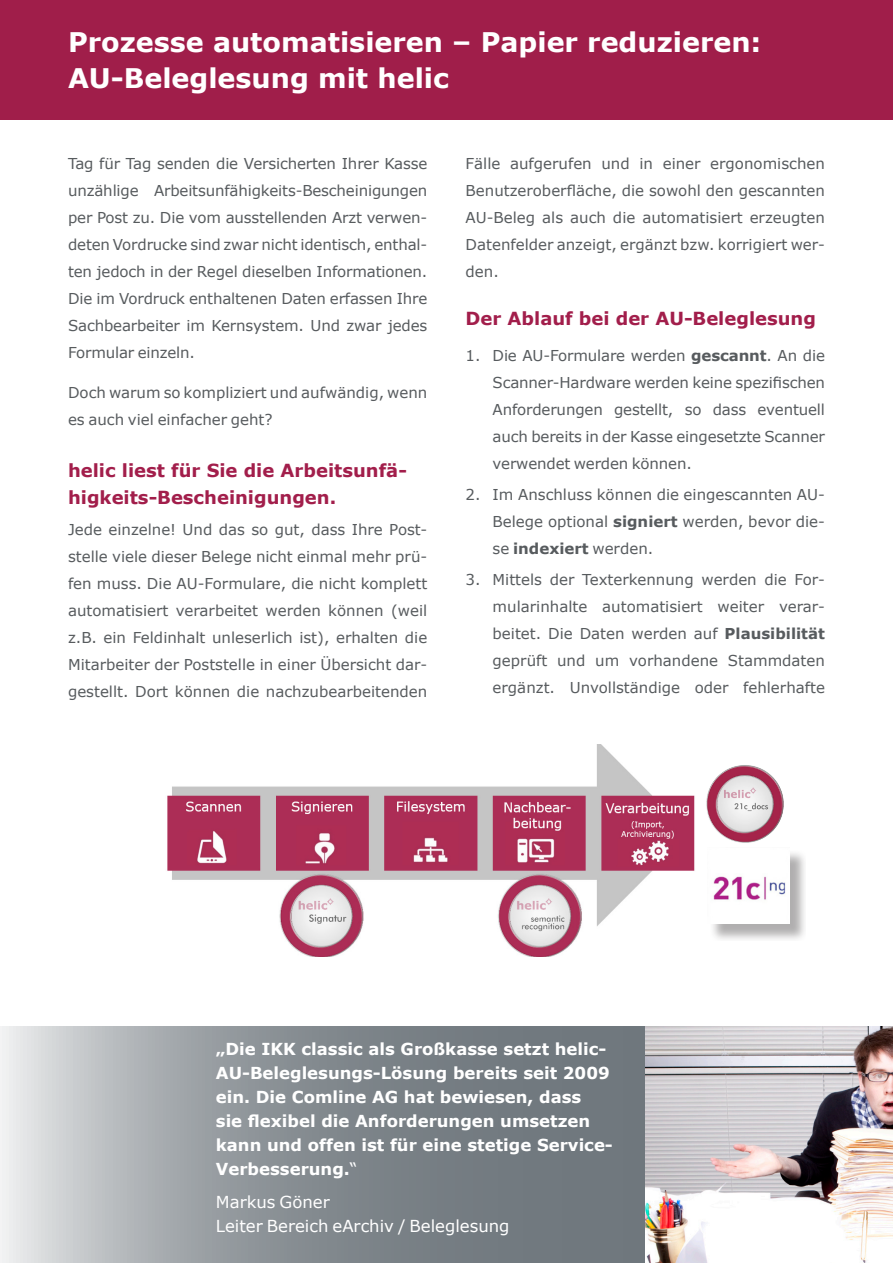
<style>
.page{position:relative;width:893px;height:1263px;background:#fff}
.page>*{position:absolute;margin:0;border:0;box-sizing:border-box;transform-origin:0 0}
.t1{font:700 27px "Verdana";color:#fff}
.Überschrift_1{font:700 18px/27px "Verdana";color:#a21e4b}
.Überschrift_1-2{font:700 16.5px/24px "Verdana";color:#fff}
.Fließtext{font:16.5px "Verdana";color:#fff}
.Fließtext-2{font:15px/27px "Verdana";color:#575b5e;text-align:justify}
.Aufzählung_im_Fließt{font:15px/27px "Verdana";color:#575b5e;text-align:justify}
.s1{font-weight:700}
.s2{font-weight:400}
</style>
<div class="page">
<svg style="left:0;top:1026px;width:893px;height:237px;background:#91979c"></svg>
<div style="left:0;top:0;width:893px;height:119px;background:#a01e4a"></div>
<img style="left:645px;top:1027px;width:248px;height:236px">
<img style="left:167px;top:744px;width:528px;height:213px">
<img style="left:706px;top:765px;width:78px;height:78px">
<div style="left:709px;top:849px;width:97px;height:91px;background:#231f20;opacity:.36"></div>
<img style="left:709px;top:849px;width:80px;height:75px">
<p class="t1" style="left:68px;top:23px;width:695px">Prozesse automatisieren – Papier reduzieren:</p>
<p class="t1" style="left:68px;top:59px;width:382px">AU-Beleglesung mit helic</p>
<p class="Fließtext-2" style="left:68px;top:150px;width:361px">Tag für Tag senden die Versicherten Ihrer Kasse unzählige Arbeitsunfähigkeits-Bescheinigungen per Post zu. Die vom ausstellenden Arzt verwen&shy;deten Vordrucke sind zwar nicht identisch, enthal&shy;ten jedoch in der Regel dieselben Informationen.<br>Die im Vordruck enthaltenen Daten erfassen Ihre Sachbearbeiter im Kernsystem. Und zwar jedes Formular einzeln.</p>
<p class="Fließtext-2" style="left:68px;top:378px;width:361px">Doch warum so kompliziert und aufwändig, wenn es auch viel einfacher geht?</p>
<p class="Überschrift_1" style="left:68px;top:457px;width:340px">helic liest für Sie die Arbeitsunfä&shy;higkeits-Bescheinigungen.</p>
<p class="Fließtext-2" style="left:68px;top:516px;width:361px">Jede einzelne! Und das so gut, dass Ihre Post&shy;stelle viele dieser Belege nicht einmal mehr prü&shy;fen muss. Die AU-Formulare, die nicht komplett automatisiert verarbeitet werden können (weil z.B. ein Feldinhalt unleserlich ist), erhalten die Mitarbeiter der Poststelle in einer Übersicht dar&shy;gestellt. Dort können die nachzubearbeitenden</p>
<p class="Fließtext-2" style="left:466px;top:150px;width:361px">Fälle aufgerufen und in einer ergonomischen Benutzeroberfläche, die sowohl den gescannten AU-Beleg als auch die automatisiert erzeugten Datenfelder anzeigt, ergänzt bzw. korrigiert wer&shy;den.</p>
<p class="Überschrift_1" style="left:466px;top:305px;width:352px">Der Ablauf bei der AU-Beleglesung</p>
<p class="Aufzählung_im_Fließt" style="left:493px;top:341px;width:334px;text-indent:-27px">1. Die AU-Formulare werden <span class="s1">gescannt</span>. An die Scanner-Hardware werden keine spezifischen Anforderungen gestellt, so dass eventuell auch bereits in der Kasse eingesetzte Scanner verwendet werden können.</p>
<p class="Aufzählung_im_Fließt" style="left:493px;top:481px;width:334px;text-indent:-27px">2. Im Anschluss können die eingescannten AU-Belege optional <span class="s1">signiert</span> werden, bevor die&shy;se <span class="s1">indexiert</span> werden.</p>
<p class="Aufzählung_im_Fließt" style="left:493px;top:566px;width:334px;text-indent:-27px">3. Mittels der Texterkennung werden die For&shy;mularinhalte automatisiert weiter verar&shy;beitet. Die Daten werden auf <span class="s1">Plausibilität </span>geprüft und um vorhandene Stammdaten ergänzt. Unvollständige oder fehlerhafte</p>
<p class="Überschrift_1-2" style="left:216px;top:1037px;width:398px">„Die IKK classic als Großkasse setzt helic-AU-Beleglesungs-Lösung bereits seit 2009 ein. Die Comline AG hat bewiesen, dass<br>sie flexibel die Anforderungen umsetzen kann und offen ist für eine stetige Service-Verbesserung.<span class="s2">“</span></p>
<p class="Fließtext" style="left:216px;top:1190px;width:115px">Markus Göner</p>
<p class="Fließtext" style="left:216px;top:1214px;width:295px">Leiter Bereich eArchiv / Beleglesung</p>
</div>
